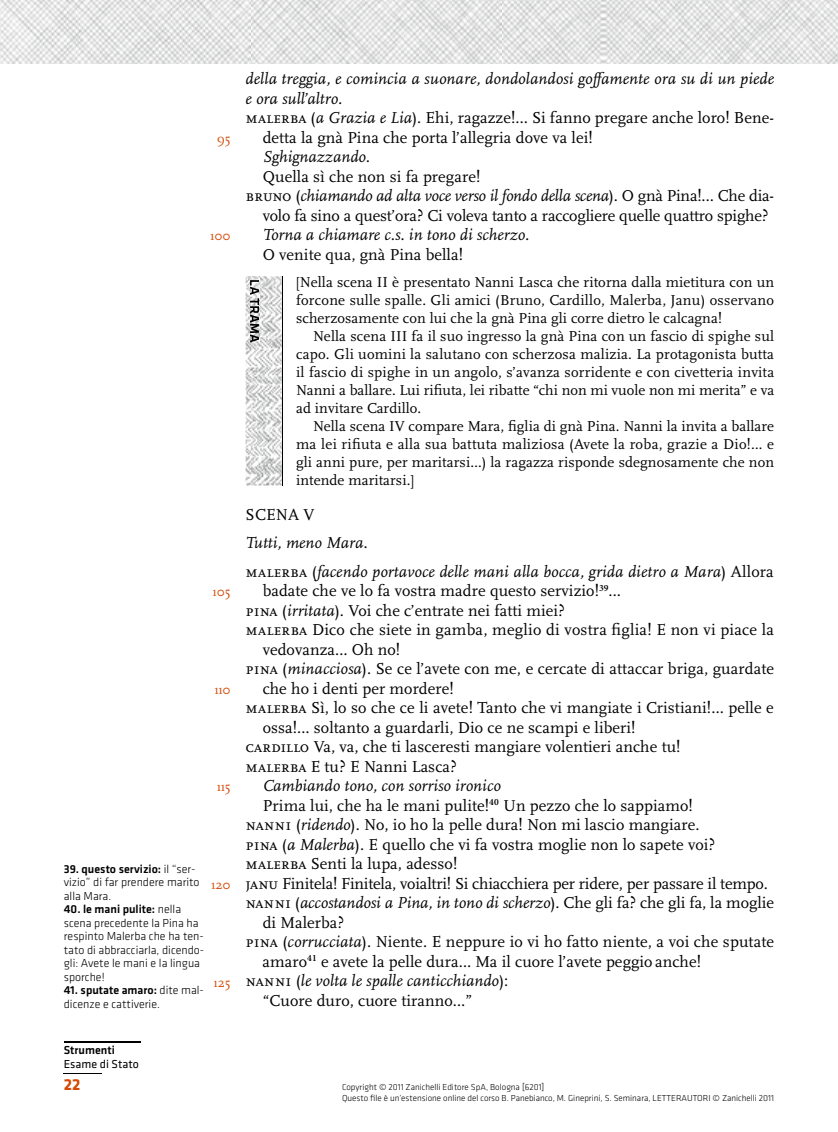
<style>
.page{position:relative;width:838px;height:1132px;background:#fff}
.page>*{position:absolute;margin:0;border:0;box-sizing:border-box;transform-origin:0 0}
.t1{font:16.5px "Scala OT";letter-spacing:.005em;color:#000}
.t2{font:italic 16.5px/28.5px "Scala OT";letter-spacing:.005em;color:#000}
.t3{font:700 16.5px "Klavika";color:#d54a07}
.t4{font:15px/18px "Scala OT";letter-spacing:.005em;color:#000;text-align:justify}
.t5{font:13.5px "Scala OT";color:#d54a07}
.t6{font:300 12px/13.5px "Klavika";color:#000}
.t7{font:12px "Klavika";color:#000}
.t8{font:500 12px "Klavika";color:#000}
.t9{font:300 9px/10.5px "Klavika";color:#000}
.s1{font-weight:500}
.s2{font-style:italic}
.s3{font-style:normal}
</style>
<div class="page">
<hr style="left:64px;top:1040px;width:76px;height:2px;background:#000">
<hr style="left:64px;top:1072px;width:38px;height:1px;background:#000">
<img style="left:0;top:0;width:838px;height:63px">
<img style="left:246px;top:276px;width:36px;height:209px">
<img style="left:250px;top:276px;width:9px;height:66px">
<hr style="left:282px;top:276px;width:1px;height:209px;background:#000">
<p class="t5" style="left:217px;top:131px;width:16px">95</p>
<p class="t5" style="left:211px;top:229px;width:22px">100</p>
<p class="t5" style="left:213px;top:584px;width:19px">105</p>
<p class="t5" style="left:215px;top:682px;width:17px">110</p>
<p class="t5" style="left:217px;top:779px;width:15px">115</p>
<p class="t6" style="left:64px;top:862px;width:137px"><span class="s1">39. questo servizio:</span> il “ser&shy;vizio” di far prendere marito alla Mara.</p>
<p class="t6" style="left:64px;top:902px;width:142px"><span class="s1">40. le mani pulite:</span> nella scena precedente la Pina ha respinto Malerba che ha ten&shy;tato di abbracciarla, dicendo&shy;gli: Avete le mani e la lingua sporche!</p>
<p class="t6" style="left:64px;top:983px;width:142px"><span class="s1">41. sputate amaro:</span> dite mal&shy;dicenze e cattiverie.</p>
<p class="t5" style="left:212px;top:877px;width:21px">120</p>
<p class="t5" style="left:214px;top:974px;width:18px">125</p>
<p class="t2" style="left:246px;top:65px;width:530px">della treggia, e comincia a suonare, dondolandosi goffamente ora su di un piede</p>
<p class="t2" style="left:246px;top:84px;width:98px">e ora sull’altro.</p>
<p class="t1" style="left:246px;top:109px;width:530px">malerba (<span class="s2">a Grazia e Lia</span>). Ehi, ragazze!… Si fanno pregare anche loro! Bene-</p>
<p class="t1" style="left:263px;top:128px;width:332px">detta la gnà Pina che porta l’allegria dove va lei!</p>
<p class="t2" style="left:263px;top:143px;width:109px">Sghignazzando.</p>
<p class="t1" style="left:263px;top:167px;width:219px">Quella sì che non si fa pregare!</p>
<p class="t2" style="left:246px;top:182px;width:530px"><span class="s3">bruno (</span>chiamando ad alta voce verso il fondo della scena<span class="s3">). O gnà Pina!… Che dia-</span></p>
<p class="t1" style="left:263px;top:206px;width:507px">volo fa sino a quest’ora? Ci voleva tanto a raccogliere quelle quattro spighe?</p>
<p class="t2" style="left:263px;top:221px;width:268px">Torna a chiamare c.s. in tono di scherzo.</p>
<p class="t1" style="left:263px;top:245px;width:202px">O venite qua, gnà Pina bella!</p>
<p class="t4" style="left:296px;top:273px;width:479px">[Nella scena II è presentato Nanni Lasca che ritorna dalla mietitura con un forcone sulle spalle. Gli amici (Bruno, Cardillo, Malerba, Janu) osservano scherzosamente con lui che la gnà Pina gli corre dietro le calcagna!</p>
<p class="t4" style="left:296px;top:327px;width:479px;text-indent:17px">Nella scena III fa il suo ingresso la gnà Pina con un fascio di spighe sul capo. Gli uomini la salutano con scherzosa malizia. La protagonista butta il fascio di spighe in un angolo, s’avanza sorridente e con civetteria invita Nanni a ballare. Lui rifiuta, lei ribatte “chi non mi vuole non mi merita” e va ad invitare Cardillo.</p>
<p class="t4" style="left:296px;top:417px;width:479px;text-indent:17px">Nella scena IV compare Mara, figlia di gnà Pina. Nanni la invita a ballare ma lei rifiuta e alla sua battuta maliziosa (Avete la roba, grazie a Dio!… e gli anni pure, per maritarsi…) la ragazza risponde sdegnosamente che non intende maritarsi.]</p>
<p class="t1" style="left:246px;top:505px;width:70px">SCENA V</p>
<p class="t2" style="left:246px;top:528px;width:529px">Tutti, meno Mara.<br><span class="s3">malerba (</span>facendo portavoce delle mani alla bocca, grida dietro a Mara<span class="s3">) Allora</span></p>
<p class="t1" style="left:263px;top:581px;width:360px">badate che ve lo fa vostra madre questo servizio!<sup>39</sup>…</p>
<p class="t1" style="left:246px;top:601px;width:321px">pina (<span class="s2">irritata</span>). Voi che c’entrate nei fatti miei?</p>
<p class="t1" style="left:246px;top:620px;width:530px">malerba Dico che siete in gamba, meglio di vostra figlia! E non vi piace la</p>
<p class="t1" style="left:263px;top:640px;width:139px">vedovanza… Oh no!</p>
<p class="t1" style="left:246px;top:659px;width:530px">pina (<span class="s2">minacciosa</span>). Se ce l’avete con me, e cercate di attaccar briga, guardate</p>
<p class="t1" style="left:263px;top:679px;width:193px">che ho i denti per mordere!</p>
<p class="t1" style="left:246px;top:698px;width:530px">malerba Sì, lo so che ce li avete! Tanto che vi mangiate i Cristiani!… pelle e</p>
<p class="t1" style="left:263px;top:718px;width:374px">ossa!… soltanto a guardarli, Dio ce ne scampi e liberi!</p>
<p class="t1" style="left:246px;top:737px;width:436px">cardillo Va, va, che ti lasceresti mangiare volentieri anche tu!</p>
<p class="t1" style="left:246px;top:757px;width:213px">malerba E tu? E Nanni Lasca?</p>
<p class="t2" style="left:263px;top:771px;width:239px">Cambiando tono, con sorriso ironico</p>
<p class="t1" style="left:263px;top:796px;width:432px">Prima lui, che ha le mani pulite!<sup>40</sup> Un pezzo che lo sappiamo!</p>
<p class="t1" style="left:246px;top:815px;width:455px">nanni (<span class="s2">ridendo</span>). No, io ho la pelle dura! Non mi lascio mangiare.</p>
<p class="t1" style="left:246px;top:835px;width:471px">pina (<span class="s2">a Malerba</span>). E quello che vi fa vostra moglie non lo sapete voi?</p>
<p class="t1" style="left:246px;top:854px;width:213px">malerba Senti la lupa, adesso!</p>
<p class="t1" style="left:246px;top:874px;width:524px">janu Finitela! Finitela, voialtri! Si chiacchiera per ridere, per passare il tempo.</p>
<p class="t1" style="left:246px;top:893px;width:530px">nanni (<span class="s2">accostandosi a Pina, in tono di scherzo</span>). Che gli fa? che gli fa, la moglie</p>
<p class="t1" style="left:263px;top:913px;width:83px">di Malerba?</p>
<p class="t1" style="left:246px;top:932px;width:530px">pina (<span class="s2">corrucciata</span>). Niente. E neppure io vi ho fatto niente, a voi che sputate</p>
<p class="t1" style="left:263px;top:952px;width:440px">amaro<sup>41</sup> e avete la pelle dura… Ma il cuore l’avete peggio anche!</p>
<p class="t2" style="left:246px;top:966px;width:264px"><span class="s3">nanni (</span>le volta le spalle canticchiando<span class="s3">):</span></p>
<p class="t1" style="left:263px;top:991px;width:211px">“Cuore duro, cuore tiranno…”</p>
<p class="t8" style="left:64px;top:1043px;width:52px">Strumenti</p>
<p class="t7" style="left:64px;top:1056px;width:76px">Esame di Stato</p>
<p class="t3" style="left:64px;top:1075px;width:18px">22</p>
<p class="t9" style="left:342px;top:1081px;width:433px">Copyright © 2011 Zanichelli Editore SpA, Bologna [6201]<br>Questo file è un’estensione online del corso B. Panebianco, M. Gineprini, S. Seminara, LETTERAUTORI © Zanichelli 2011</p>
</div>
